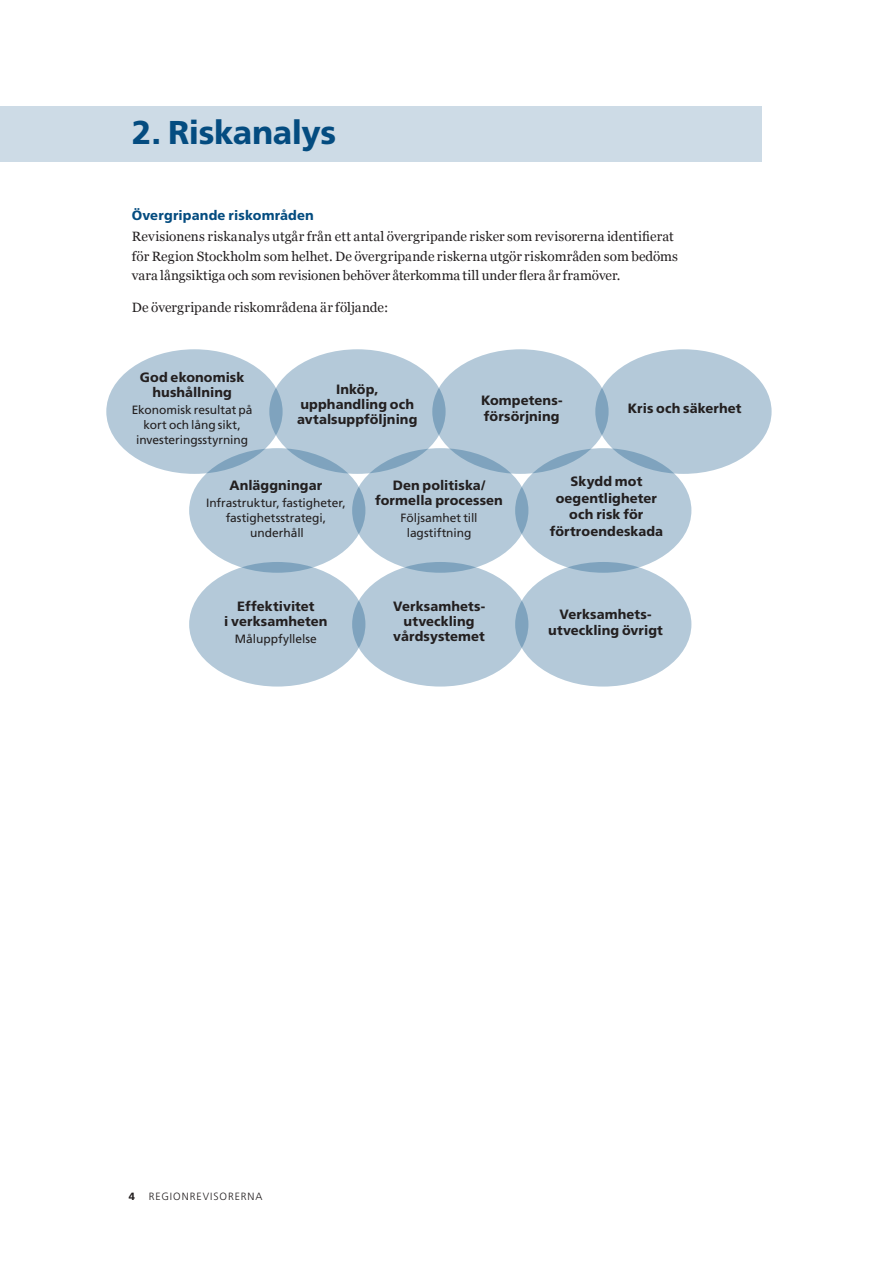
<style>
.page{position:relative;width:893px;height:1263px;background:#fff}
.page>*{position:absolute;margin:0;border:0;box-sizing:border-box;transform-origin:0 0}
.t1{font:800 33px "Frutiger SLLOTF";letter-spacing:-.015em;color:#044c80}
.t2{font:800 13.5px/15px "Frutiger SLLOTF";letter-spacing:.005em;color:#231f20;text-align:center}
.t3{font:13.5px/19.5px "Georgia";letter-spacing:.005em;color:#231f20}
.t4{font:800 13.5px "Frutiger SLLOTF";letter-spacing:.01em;color:#044c80}
.t5{font:12px/15px "Frutiger SLLOTF";letter-spacing:-.005em;color:#231f20;text-align:center}
.t6{font:300 10.5px "Frutiger SLLOTF";letter-spacing:.085em;color:#231f20}
.t7{font:800 10.5px "Frutiger SLLOTF";color:#231f20}
</style>
<div class="page">
<hr style="left:892px;top:106px;width:1px;height:56px;background:#044c80">
<div style="left:0;top:106px;width:761px;height:56px;background:#cddbe6"></div>
<div style="left:106px;top:349px;width:177px;height:125px;background:#b4c9d9;border-radius:50%"></div>
<div style="left:189px;top:448px;width:176px;height:125px;background:#b4c9d9;border-radius:50%"></div>
<div style="left:189px;top:562px;width:176px;height:124px;background:#b4c9d9;border-radius:50%"></div>
<div style="left:432px;top:349px;width:177px;height:125px;background:#b4c9d9;border-radius:50%"></div>
<div style="left:515px;top:448px;width:176px;height:125px;background:#b4c9d9;border-radius:50%"></div>
<div style="left:515px;top:562px;width:176px;height:124px;background:#b4c9d9;border-radius:50%"></div>
<svg style="left:269px;top:349px;width:177px;height:125px;background:#b0c6d6"></svg>
<svg style="left:352px;top:448px;width:176px;height:125px;background:#aec5d6"></svg>
<svg style="left:352px;top:562px;width:176px;height:124px;background:#b0c6d7"></svg>
<svg style="left:595px;top:349px;width:177px;height:125px;background:#b1c7d7"></svg>
<h1 class="t1" style="left:132px;top:113px;width:206px">2. Riskanalys</h1>
<p class="t4" style="left:132px;top:207px;width:184px">Övergripande riskområden</p>
<p class="t3" style="left:132px;top:226px;width:548px">Revisionens riskanalys utgår från ett antal övergripande risker som revisorerna identifierat för Region Stockholm som helhet. De övergripande riskerna utgör riskområden som bedöms vara långsiktiga och som revisionen behöver återkomma till under flera år framöver.</p>
<p class="t3" style="left:132px;top:297px;width:258px">De övergripande riskområdena är följande:</p>
<p class="t2" style="left:140px;top:369px;width:106px">God ekonomisk hushållning</p>
<p class="t5" style="left:132px;top:402px;width:122px">Ekonomisk resultat på kort och lång sikt, investeringsstyrning</p>
<p class="t2" style="left:229px;top:477px;width:95px">Anläggningar</p>
<p class="t5" style="left:206px;top:495px;width:141px">Infrastruktur, fastigheter, fastighetsstrategi, underhåll</p>
<p class="t2" style="left:297px;top:381px;width:122px">Inköp, upphandling och avtalsuppföljning</p>
<p class="t2" style="left:481px;top:392px;width:82px;line-height:16.5px;text-align:left">Kompetens&shy;försörjning</p>
<p class="t2" style="left:628px;top:400px;width:115px">Kris och säkerhet</p>
<p class="t2" style="left:550px;top:473px;width:115px;line-height:16.5px">Skydd mot oegentligheter och risk för förtroendeskada</p>
<p class="t2" style="left:375px;top:477px;width:129px">Den politiska/ formella processen</p>
<p class="t5" style="left:401px;top:510px;width:78px">Följsamhet till lagstiftning</p>
<p class="t2" style="left:224px;top:598px;width:105px">Effektivitet<br>i verksamheten</p>
<p class="t5" style="left:235px;top:631px;width:83px">Måluppfyllelse</p>
<p class="t2" style="left:393px;top:598px;width:94px">Verksamhets&shy;utveckling vårdsystemet</p>
<p class="t2" style="left:548px;top:606px;width:116px;line-height:16.5px">Verksamhets&shy;utveckling övrigt</p>
<p class="t7" style="left:129px;top:1190px;width:8px">4</p>
<p class="t6" style="left:149px;top:1190px;width:115px">REGIONREVISORERNA</p>
</div>
